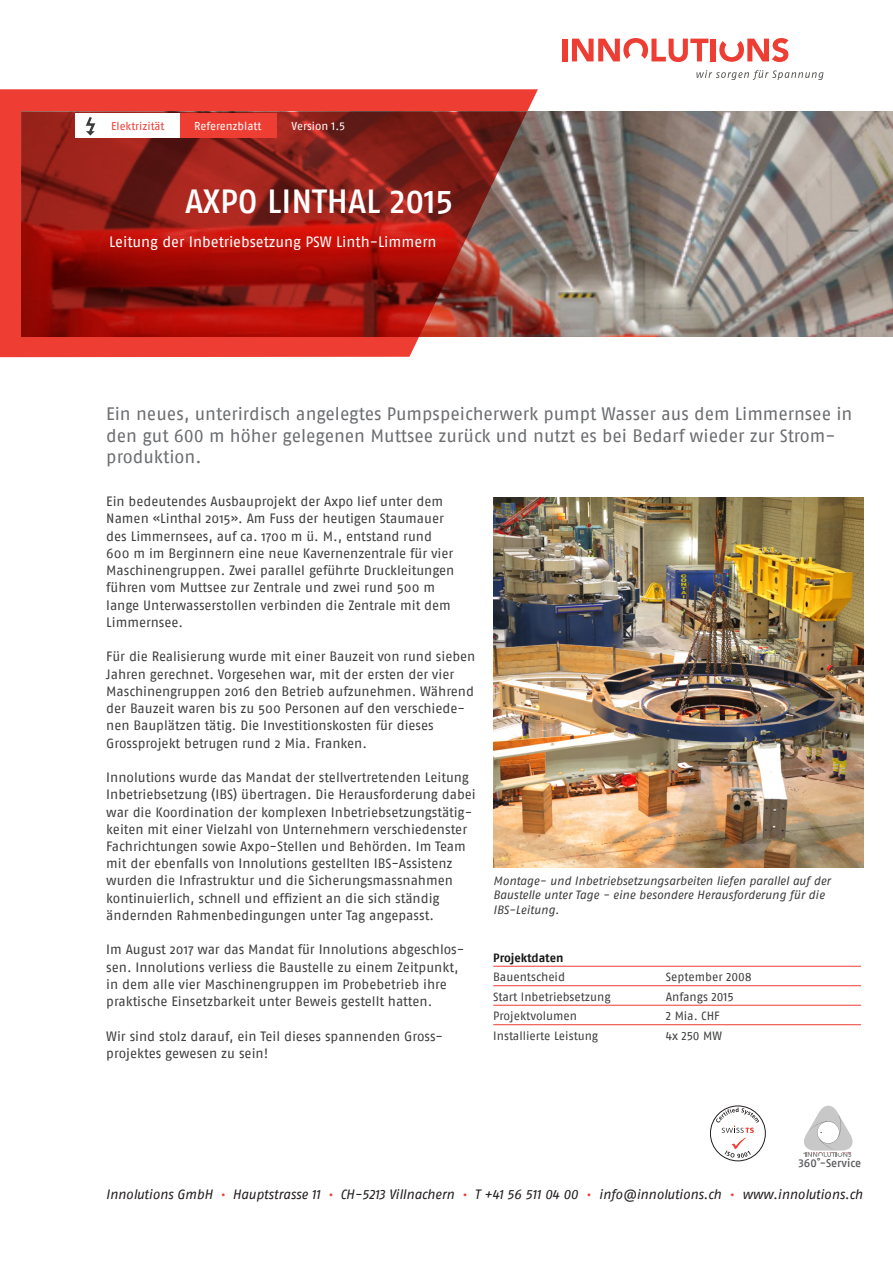
<style>
.page{position:relative;width:893px;height:1263px;background:#fff}
.page>*{position:absolute;margin:0;border:0;box-sizing:border-box;transform-origin:0 0}
.Header_titel_gross{font:33.45px "Fago No Med Lf";color:#fff}
.Lead{font:18px/21.6px "Fago No Regular LF";letter-spacing:-.005em;color:#6c6d70}
.Headertitel_klein{font:15px "Fago No Regular LF";letter-spacing:-.005em;color:#fff}
.Grundtext{font:13.5px/17.2px "Fago No";letter-spacing:-.005em;color:#3e3e3f}
.t1{font:italic 13.5px "Fago No Regular Lf";letter-spacing:-.01em;color:#231f20}
.Legende{font:italic 12px/14.4px "Fago No Regular Lf";letter-spacing:-.01em;color:#3e3e3f}
.Tabelle_Linie_darunt{font:12px "Fago No Regular LF";color:#3e3e3f}
.Tabelle_one_linie{font:12px "Fago No Regular LF";color:#3e3e3f}
.Tabelle_Linie_darunt-2{font:12px "Fago No Bold Lf";letter-spacing:-.005em;color:#1a1a1a}
.Navy_weiss{font:11.4px "Fago No Regular LF";letter-spacing:-.005em;color:#fff}
.t2{font:11.4px "Fago No Med Lf";letter-spacing:-.005em;color:#5e5e61}
.Navigation_rot{font:11.25px "Fago No Regular LF";color:#ee3e34}
.s1{color:#ee3e34}
</style>
<div class="page">
<svg style="left:0;top:89px;width:538px;height:268px;background:#ed5148"></svg>
<img style="left:527px;top:112px;width:366px;height:225px">
<svg style="left:21px;top:112px;width:506px;height:225px;background:#941f18"></svg>
<img style="left:493px;top:497px;width:370px;height:370px">
<hr style="left:493px;top:966px;width:368px;height:1px;background:#ee3e34">
<hr style="left:493px;top:985px;width:368px;height:1px;background:#ee3e34">
<hr style="left:493px;top:1005px;width:368px;height:1px;background:#ee3e34">
<hr style="left:493px;top:1024px;width:368px;height:1px;background:#ee3e34">
<div style="left:710px;top:1106px;width:56px;height:55px;border:1px solid #231f20;border-radius:50%"></div>
<svg style="left:716px;top:1107px;width:43px;height:51px"></svg>
<svg style="left:803px;top:1106px;width:50px;height:51px"></svg>
<svg style="left:696px;top:70px;width:127px;height:10px"></svg>
<div style="left:562px;top:39px;width:5px;height:22px;background:#ee3e34"></div>
<svg style="left:572px;top:38px;width:136px;height:24px"></svg>
<div style="left:711px;top:39px;width:5px;height:22px;background:#ee3e34"></div>
<svg style="left:719px;top:38px;width:69px;height:24px"></svg>
<div style="left:155px;top:114px;width:122px;height:24px;background:#ee3e34"></div>
<div style="left:106px;top:114px;width:74px;height:24px;background:#fff"></div>
<div style="left:75px;top:114px;width:31px;height:24px;background:#fff"></div>
<svg style="left:85px;top:117px;width:11px;height:19px"></svg>
<p class="Navigation_rot" style="left:111px;top:119px;width:55px">Elektrizität</p>
<p class="Navy_weiss" style="left:194px;top:119px;width:69px">Referenzblatt</p>
<p class="Navy_weiss" style="left:292px;top:119px;width:55px">Version 1.5</p>
<p class="Header_titel_gross" style="left:185px;top:182px;width:269px">AXPO LINTHAL 2015</p>
<p class="Headertitel_klein" style="left:109px;top:233px;width:329px">Leitung der Inbetriebsetzung PSW Linth-Limmern</p>
<p class="Lead" style="left:106px;top:403px;width:748px">Ein neues, unterirdisch angelegtes Pumpspeicherwerk pumpt Wasser aus dem Limmernsee in den gut 600 m höher gelegenen Muttsee zurück und nutzt es bei Bedarf wieder zur Strom&shy;produktion.</p>
<p class="Grundtext" style="left:106px;top:493px;width:339px;text-align:justify">Ein bedeutendes Ausbauprojekt der Axpo lief unter dem Namen «Linthal 2015». Am Fuss der heutigen Staumauer des Limmernsees, auf ca. 1700 m ü. M., entstand rund</p>
<p class="Grundtext" style="left:106px;top:544px;width:350px;text-align:justify">600 m im Berginnern eine neue Kavernenzentrale für vier Maschinengruppen. Zwei parallel geführte Druckleitungen führen vom Muttsee zur Zentrale und zwei rund 500 m</p>
<p class="Grundtext" style="left:106px;top:596px;width:346px">lange Unterwasserstollen verbinden die Zentrale mit dem<br>Limmernsee.</p>
<p class="Grundtext" style="left:106px;top:648px;width:371px">Für die Realisierung wurde mit einer Bauzeit von rund sieben Jahren gerechnet. Vorgesehen war, mit der ersten der vier Maschinengruppen 2016 den Betrieb aufzunehmen. Während der Bauzeit waren bis zu 500 Personen auf den verschiede&shy;nen Bauplätzen tätig. Die Investitionskosten für dieses Grossprojekt betrugen rund 2 Mia. Franken.</p>
<p class="Grundtext" style="left:106px;top:768px;width:371px">Innolutions wurde das Mandat der stellvertretenden Leitung Inbetriebsetzung (IBS) übertragen. Die Herausforderung dabei war die Koordination der komplexen Inbetriebsetzungstätig&shy;keiten mit einer Vielzahl von Unternehmern verschiedenster Fachrichtungen sowie Axpo-Stellen und Behörden. Im Team mit der ebenfalls von Innolutions gestellten IBS-Assistenz wurden die Infrastruktur und die Sicherungsmassnahmen kontinuierlich, schnell und effizient an die sich ständig ändernden Rahmenbedingungen unter Tag angepasst.</p>
<p class="Grundtext" style="left:106px;top:941px;width:360px">Im August 2017 war das Mandat für Innolutions abgeschlos&shy;sen. Innolutions verliess die Baustelle zu einem Zeitpunkt,</p>
<p class="Grundtext" style="left:106px;top:975px;width:342px">in dem alle vier Maschinengruppen im Probebetrieb ihre praktische Einsetzbarkeit unter Beweis gestellt hatten.</p>
<p class="Grundtext" style="left:106px;top:1027px;width:338px">Wir sind stolz darauf, ein Teil dieses spannenden Gross-</p>
<p class="Grundtext" style="left:106px;top:1044px;width:163px">projektes gewesen zu sein!</p>
<p class="Legende" style="left:493px;top:873px;width:339px">Montage- und Inbetriebsetzungsarbeiten liefen parallel auf der<br>Baustelle unter Tage - eine besondere Herausforderung für die<br>IBS-Leitung.</p>
<p class="Tabelle_Linie_darunt-2" style="left:493px;top:950px;width:72px">Projektdaten</p>
<p class="Tabelle_Linie_darunt" style="left:493px;top:970px;width:73px">Bauentscheid</p>
<p class="Tabelle_Linie_darunt" style="left:666px;top:970px;width:88px">September 2008</p>
<p class="Tabelle_Linie_darunt" style="left:493px;top:989px;width:119px">Start Inbetriebsetzung</p>
<p class="Tabelle_Linie_darunt" style="left:666px;top:989px;width:69px">Anfangs 2015</p>
<p class="Tabelle_Linie_darunt" style="left:493px;top:1009px;width:85px">Projektvolumen</p>
<p class="Tabelle_Linie_darunt" style="left:666px;top:1009px;width:55px">2 Mia. CHF</p>
<p class="Tabelle_one_linie" style="left:493px;top:1028px;width:106px">Installierte Leistung</p>
<p class="Tabelle_one_linie" style="left:666px;top:1028px;width:58px">4x 250 MW</p>
<p class="t2" style="left:798px;top:1156px;width:64px">360˚-Service</p>
<p class="t1" style="left:106px;top:1187px;width:758px">Innolutions GmbH <span class="s1">•</span> Hauptstrasse 11 <span class="s1">•</span> CH-5213 Villnachern <span class="s1">•</span> T +41 56 511 04 00 <span class="s1">•</span> info@innolutions.ch <span class="s1">•</span> www.innolutions.ch</p>
</div>
